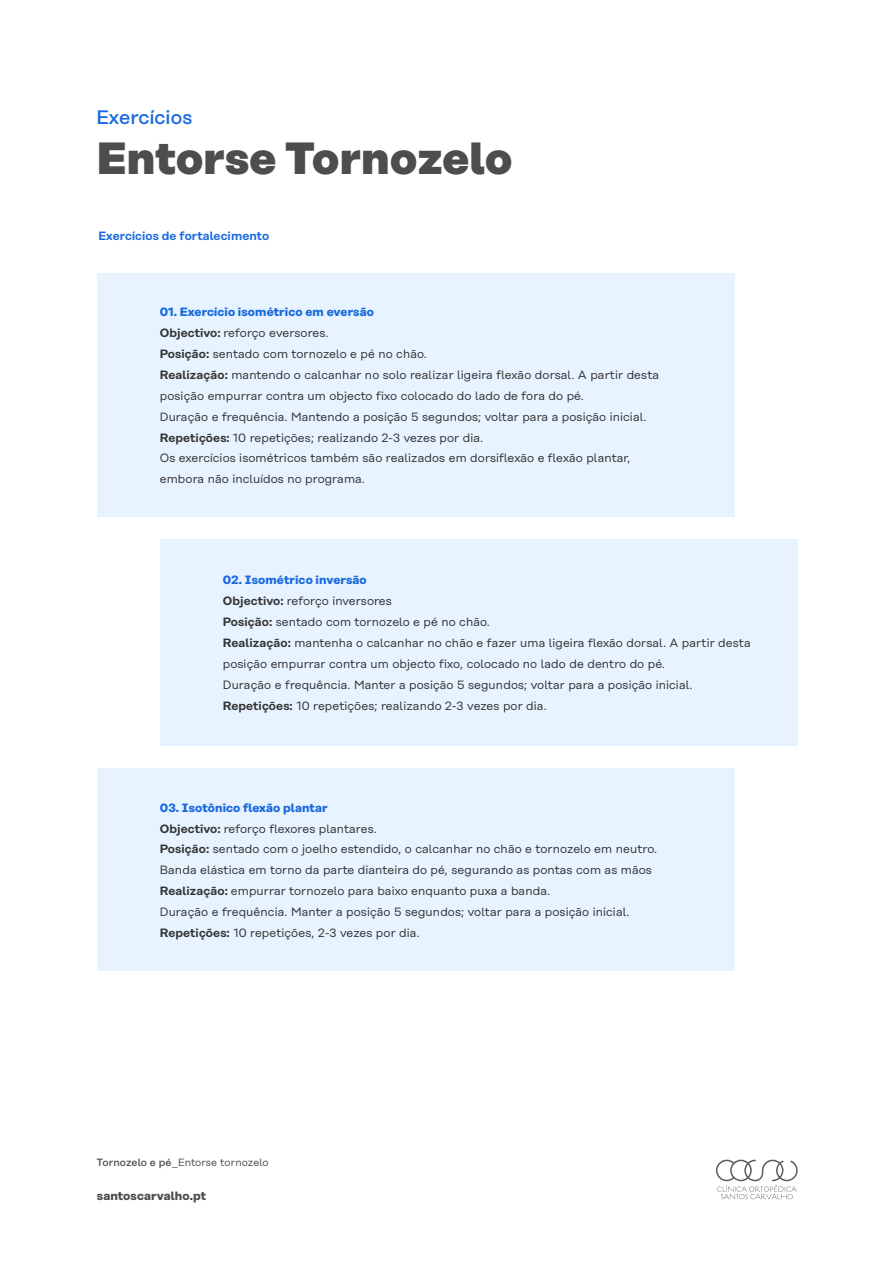
<style>
.page{position:relative;width:893px;height:1263px;background:#fff}
.page>*{position:absolute;margin:0;border:0;box-sizing:border-box;transform-origin:0 0}
.t1{font:800 45px "Rational";letter-spacing:.01em;color:#4d4d4d}
.t2{font:500 19.5px "Rational";letter-spacing:.01em;color:#196ade}
.t3{font:12px/20.9px "Rational";letter-spacing:.01em;color:#333}
.t4{font:600 12px "Rational";letter-spacing:.01em;color:#196ade}
.t5{font:700 12px "Rational";letter-spacing:.01em;color:#4d4d4d}
.t6{font:10.5px "Rational";letter-spacing:.005em;color:#4d4d4d}
.s1{font-weight:700;color:#196ade}
.s2{font-weight:600}
.s3{font-weight:500}
</style>
<div class="page">
<div style="left:160px;top:540px;width:637px;height:206px;background:#e7f3ff"></div>
<div style="left:97px;top:274px;width:637px;height:243px;background:#e7f3ff"></div>
<div style="left:97px;top:769px;width:637px;height:202px;background:#e7f3ff"></div>
<svg style="left:716px;top:1160px;width:82px;height:39px"></svg>
<h2 class="t2" style="left:96px;top:106px;width:97px">Exercícios</h2>
<h1 class="t1" style="left:96px;top:130px;width:418px">Entorse Tornozelo</h1>
<p class="t4" style="left:98px;top:229px;width:172px">Exercícios de fortalecimento</p>
<p class="t3" style="left:160px;top:302px;width:501px"><span class="s1">01. Exercício isométrico em eversão<br></span><span class="s2">Objectivo:</span> reforço eversores.<br><span class="s2">Posição:</span> sentado com tornozelo e pé no chão.<br><span class="s2">Realização:</span> mantendo o calcanhar no solo realizar ligeira flexão dorsal. A partir desta posição empurrar contra um objecto fixo colocado do lado de fora do pé.<br>Duração e frequência. Mantendo a posição 5 segundos; voltar para a posição inicial.<br><span class="s2">Repetições:</span> 10 repetições; realizando 2-3 vezes por dia.<br>Os exercícios isométricos também são realizados em dorsiflexão e flexão plantar, embora não incluídos no programa.</p>
<p class="t3" style="left:223px;top:570px;width:529px"><span class="s1">02. Isométrico inversão<br></span><span class="s2">Objectivo:</span> reforço inversores<br><span class="s2">Posição:</span> sentado com tornozelo e pé no chão.<br><span class="s2">Realização:</span> mantenha o calcanhar no chão e fazer uma ligeira flexão dorsal. A partir desta posição empurrar contra um objecto fixo, colocado no lado de dentro do pé.<br>Duração e frequência. Manter a posição 5 segundos; voltar para a posição inicial.<br><span class="s2">Repetições:</span> 10 repetições; realizando 2-3 vezes por dia.</p>
<p class="t3" style="left:160px;top:797px;width:499px"><span class="s1">03. Isotônico flexão plantar<br></span><span class="s2">Objectivo:</span> reforço flexores plantares.<br><span class="s2">Posição:</span> sentado com o joelho estendido, o calcanhar no chão e tornozelo em neutro.<br>Banda elástica em torno da parte dianteira do pé, segurando as pontas com as mãos <span class="s2">Realização:</span> empurrar tornozelo para baixo enquanto puxa a banda.<br>Duração e frequência. Manter a posição 5 segundos; voltar para a posição inicial.<br><span class="s2">Repetições:</span> 10 repetições, 2-3 vezes por dia.</p>
<p class="t6" style="left:97px;top:1156px;width:173px"><span class="s3">Tornozelo e pé</span>_Entorse tornozelo</p>
<p class="t5" style="left:97px;top:1188px;width:111px">santoscarvalho.pt</p>
</div>
